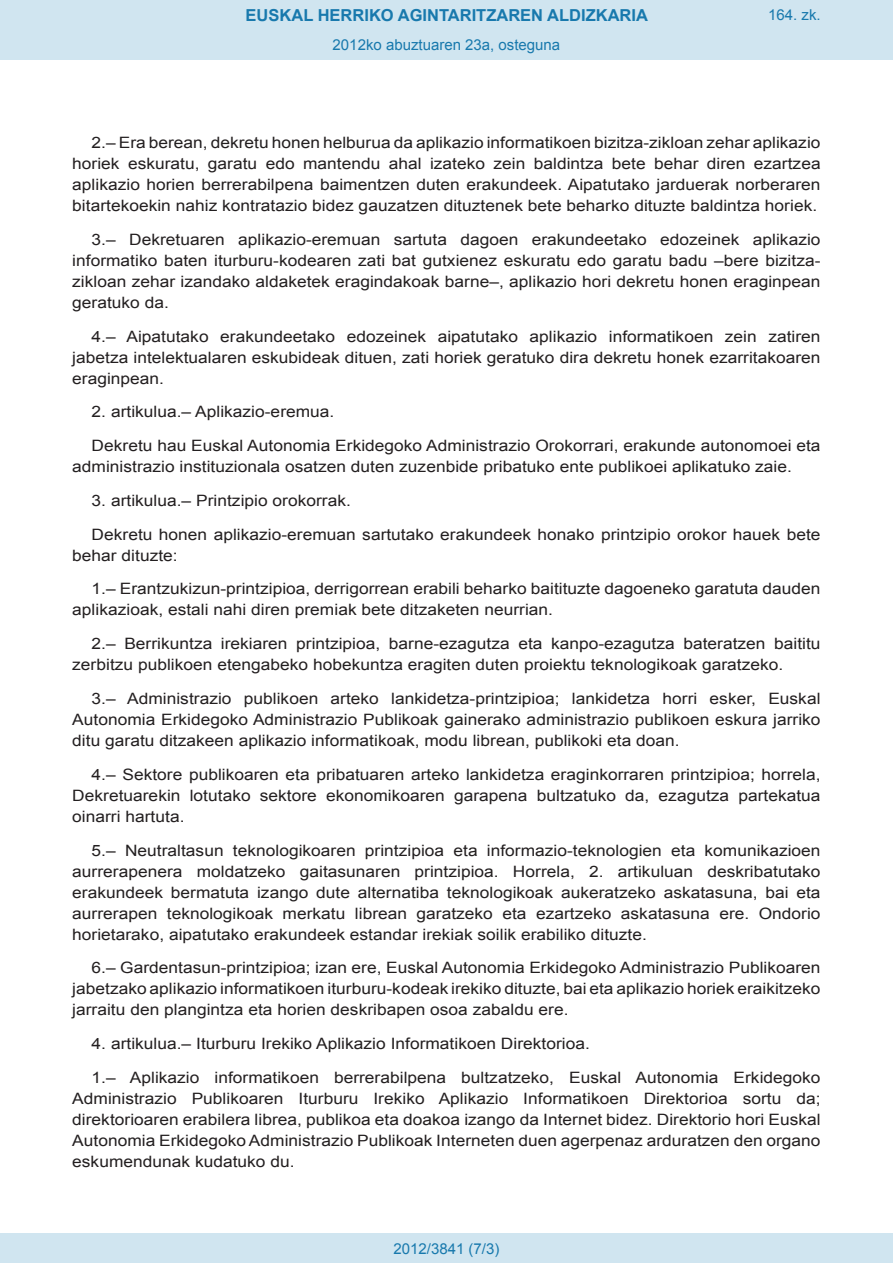
<style>
.page{position:relative;width:893px;height:1263px;background:#fff}
.page>*{position:absolute;margin:0;border:0;box-sizing:border-box;transform-origin:0 0}
.t1{font:700 16.5px "Arial";color:#1879ad}
.BOPVDetalle{font:15.6px/21px "Arial";color:#231f20;text-align:justify;scale:1.11 1}
.Paginacion_Centro{font:15px "Arial";color:#1879ad}
</style>
<div class="page">
<div style="left:0;top:0;width:893px;height:60px;background:#d0e5f0"></div>
<div style="left:0;top:1233px;width:893px;height:30px;background:#d0e5f0"></div>
<p class="t1" style="left:246px;top:4px;width:404px">EUSKAL HERRIKO AGINTARITZAREN ALDIZKARIA</p>
<p class="Paginacion_Centro" style="left:333px;top:35px;width:229px">2012ko abuztuaren 23a, osteguna</p>
<p class="Paginacion_Centro" style="left:768px;top:5px;width:54px">164. zk.</p>
<p class="BOPVDetalle" style="left:72px;top:132px;width:676px;text-indent:19px">2.– Era berean, dekretu honen helburua da aplikazio informatikoen bizitza-zikloan zehar aplikazio horiek eskuratu, garatu edo mantendu ahal izateko zein baldintza bete behar diren ezartzea aplikazio horien berrerabilpena baimentzen duten erakundeek. Aipatutako jarduerak norberaren bitartekoekin nahiz kontratazio bidez gauzatzen dituztenek bete beharko dituzte baldintza horiek.</p>
<p class="BOPVDetalle" style="left:72px;top:229px;width:676px;text-indent:19px">3.– Dekretuaren aplikazio-eremuan sartuta dagoen erakundeetako edozeinek aplikazio informatiko baten iturburu-kodearen zati bat gutxienez eskuratu edo garatu badu –bere bizitza&shy;zikloan zehar izandako aldaketek eragindakoak barne–, aplikazio hori dekretu honen eraginpean geratuko da.</p>
<p class="BOPVDetalle" style="left:72px;top:326px;width:676px;text-indent:19px">4.– Aipatutako erakundeetako edozeinek aipatutako aplikazio informatikoen zein zatiren jabetza intelektualaren eskubideak dituen, zati horiek geratuko dira dekretu honek ezarritakoaren eraginpean.</p>
<p class="BOPVDetalle" style="left:92px;top:402px;width:220px">2. artikulua.– Aplikazio-eremua.</p>
<p class="BOPVDetalle" style="left:72px;top:435px;width:676px;text-indent:19px">Dekretu hau Euskal Autonomia Erkidegoko Administrazio Orokorrari, erakunde autonomoei eta administrazio instituzionala osatzen duten zuzenbide pribatuko ente publikoei aplikatuko zaie.</p>
<p class="BOPVDetalle" style="left:92px;top:490px;width:235px">3. artikulua.– Printzipio orokorrak.</p>
<p class="BOPVDetalle" style="left:72px;top:524px;width:676px;text-indent:19px">Dekretu honen aplikazio-eremuan sartutako erakundeek honako printzipio orokor hauek bete behar dituzte:</p>
<p class="BOPVDetalle" style="left:72px;top:579px;width:676px;text-indent:19px">1.– Erantzukizun-printzipioa, derrigorrean erabili beharko baitituzte dagoeneko garatuta dauden aplikazioak, estali nahi diren premiak bete ditzaketen neurrian.</p>
<p class="BOPVDetalle" style="left:72px;top:633px;width:676px;text-indent:19px">2.– Berrikuntza irekiaren printzipioa, barne-ezagutza eta kanpo-ezagutza bateratzen baititu zerbitzu publikoen etengabeko hobekuntza eragiten duten proiektu teknologikoak garatzeko.</p>
<p class="BOPVDetalle" style="left:72px;top:688px;width:676px;text-indent:19px">3.– Administrazio publikoen arteko lankidetza-printzipioa; lankidetza horri esker, Euskal Autonomia Erkidegoko Administrazio Publikoak gainerako administrazio publikoen eskura jarriko ditu garatu ditzakeen aplikazio informatikoak, modu librean, publikoki eta doan.</p>
<p class="BOPVDetalle" style="left:72px;top:764px;width:676px;text-indent:19px">4.– Sektore publikoaren eta pribatuaren arteko lankidetza eraginkorraren printzipioa; horrela, Dekretuarekin lotutako sektore ekonomikoaren garapena bultzatuko da, ezagutza partekatua oinarri hartuta.</p>
<p class="BOPVDetalle" style="left:72px;top:840px;width:676px;text-indent:19px">5.– Neutraltasun teknologikoaren printzipioa eta informazio-teknologien eta komunikazioen aurrerapenera moldatzeko gaitasunaren printzipioa. Horrela, 2. artikuluan deskribatutako erakundeek bermatuta izango dute alternatiba teknologikoak aukeratzeko askatasuna, bai eta aurrerapen teknologikoak merkatu librean garatzeko eta ezartzeko askatasuna ere. Ondorio horietarako, aipatutako erakundeek estandar irekiak soilik erabiliko dituzte.</p>
<p class="BOPVDetalle" style="left:72px;top:957px;width:676px;text-indent:19px">6.– Gardentasun-printzipioa; izan ere, Euskal Autonomia Erkidegoko Administrazio Publikoaren jabetzako aplikazio informatikoen iturburu-kodeak irekiko dituzte, bai eta aplikazio horiek eraikitzeko jarraitu den plangintza eta horien deskribapen osoa zabaldu ere.</p>
<p class="BOPVDetalle" style="left:92px;top:1033px;width:450px">4. artikulua.– Iturburu Irekiko Aplikazio Informatikoen Direktorioa.</p>
<p class="BOPVDetalle" style="left:72px;top:1067px;width:676px;text-indent:19px">1.– Aplikazio informatikoen berrerabilpena bultzatzeko, Euskal Autonomia Erkidegoko Administrazio Publikoaren Iturburu Irekiko Aplikazio Informatikoen Direktorioa sortu da; direktorioaren erabilera librea, publikoa eta doakoa izango da Internet bidez. Direktorio hori Euskal Autonomia Erkidegoko Administrazio Publikoak Interneten duen agerpenaz arduratzen den organo eskumendunak kudatuko du.</p>
<p class="Paginacion_Centro" style="left:393px;top:1238px;width:107px">2012/3841 (7/3)</p>
</div>
